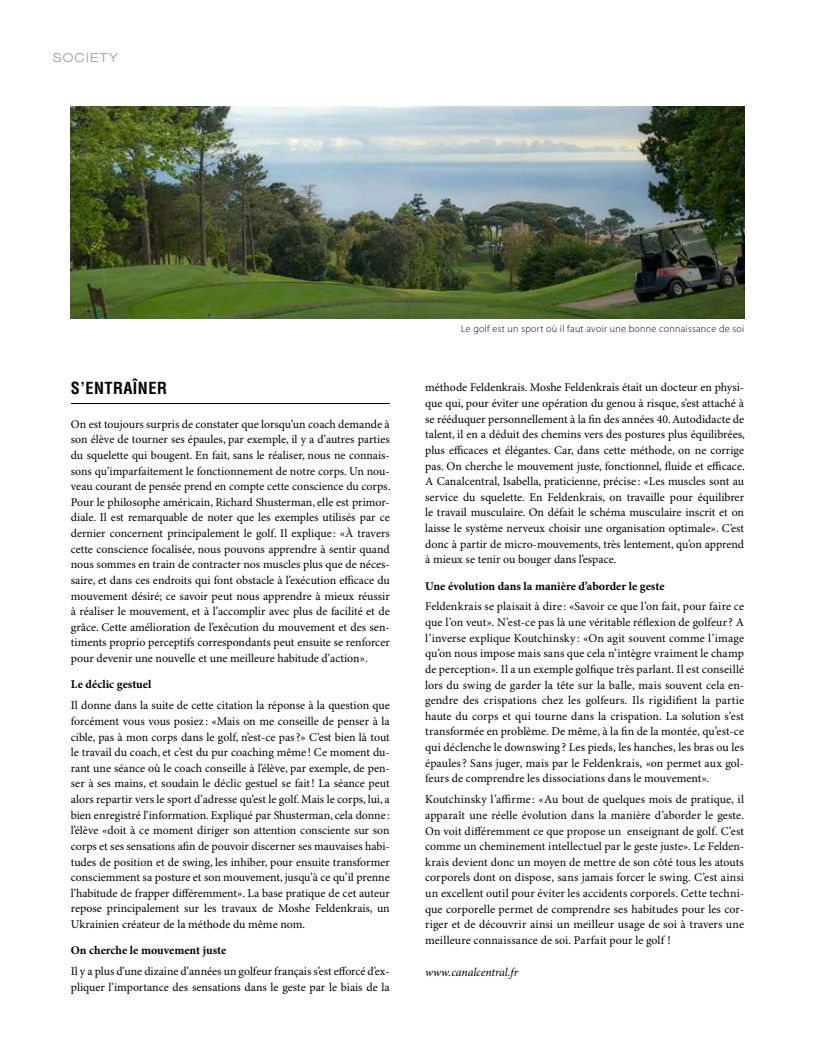
<style>
.page{position:relative;width:815px;height:1063px;background:#fff}
.page>*{position:absolute;margin:0;border:0;box-sizing:border-box;transform-origin:0 0}
.t1{font:700 condensed 16.25px "Helvetica LT Std";letter-spacing:.03em;color:#000}
.t2{font:300 expanded 12.5px "Helvetica Neue LT Std";letter-spacing:.1em;color:#a29791}
.t3{font:11.88px/15.6px "Minion Pro";color:#000;text-align:justify}
.t4{font:700 11.88px "Minion Pro";color:#000}
.t5{font:italic 11.88px "Minion Pro";letter-spacing:-.005em;color:#000}
.t6{font:300 10px "Myriad Pro";letter-spacing:.03em;color:#000}
</style>
<div class="page">
<hr style="left:71px;top:403px;width:319px;height:1px;background:#000">
<img style="left:71px;top:106px;width:673px;height:213px">
<p class="t2" style="left:53px;top:50px;width:66px">SOCIETY</p>
<h1 class="t1" style="left:71px;top:378px;width:98px">S’ENTRAÎNER</h1>
<p class="t3" style="left:71px;top:417px;width:321px">On est toujours surpris de constater que lorsqu’un coach demande à son élève de tourner ses épaules, par exemple, il y a d’autres parties du squelette qui bougent. En fait, sans le réaliser, nous ne connais&shy;sons qu’imparfaitement le fonctionnement de notre corps. Un nou&shy;veau courant de pensée prend en compte cette conscience du corps.<br>Pour le philosophe américain, Richard Shusterman, elle est primor&shy;diale. Il est remarquable de noter que les exemples utilisés par ce dernier concernent principalement le golf. Il explique : «À travers cette conscience focalisée, nous pouvons apprendre à sentir quand nous sommes en train de contracter nos muscles plus que de néces&shy;saire, et dans ces endroits qui font obstacle à l’exécution efficace du mouvement désiré; ce savoir peut nous apprendre à mieux réussir à réaliser le mouvement, et à l’accomplir avec plus de facilité et de grâce. Cette amélioration de l’exécution du mouvement et des sen&shy;timents proprio perceptifs correspondants peut ensuite se renforcer pour devenir une nouvelle et une meilleure habitude d’action».</p>
<p class="t4" style="left:71px;top:676px;width:82px">Le déclic gestuel</p>
<p class="t3" style="left:71px;top:698px;width:321px">Il donne dans la suite de cette citation la réponse à la question que forcément vous vous posiez : «Mais on me conseille de penser à la cible, pas à mon corps dans le golf, n’est-ce pas?» C’est bien là tout le travail du coach, et c’est du pur coaching même ! Ce moment du&shy;rant une séance où le coach conseille à l’élève, par exemple, de pen&shy;ser à ses mains, et soudain le déclic gestuel se fait! La séance peut alors repartir vers le sport d’adresse qu’est le golf. Mais le corps, lui, a bien enregistré l’information. Expliqué par Shusterman, cela donne : l’élève «doit à ce moment diriger son attention consciente sur son corps et ses sensations afin de pouvoir discerner ses mauvaises habi&shy;tudes de position et de swing, les inhiber, pour ensuite transformer consciemment sa posture et son mouvement, jusqu’à ce qu’il prenne l’habitude de frapper différemment». La base pratique de cet auteur repose principalement sur les travaux de Moshe Feldenkrais, un Ukrainien créateur de la méthode du même nom.</p>
<p class="t4" style="left:71px;top:942px;width:157px">On cherche le mouvement juste</p>
<p class="t3" style="left:71px;top:964px;width:320px">Il y a plus d’une dizaine d’années un golfeur français s’est efforcé d’ex&shy;pliquer l’importance des sensations dans le geste par le biais de la</p>
<p class="t6" style="left:461px;top:323px;width:284px">Le golf est un sport où il faut avoir une bonne connaissance de soi</p>
<p class="t3" style="left:425px;top:380px;width:321px">méthode Feldenkrais. Moshe Feldenkrais était un docteur en physi&shy;que qui, pour éviter une opération du genou à risque, s’est attaché à se rééduquer personnellement à la fin des années 40. Autodidacte de talent, il en a déduit des chemins vers des postures plus équilibrées, plus efficaces et élégantes. Car, dans cette méthode, on ne corrige pas. On cherche le mouvement juste, fonctionnel, fluide et efficace.<br>A Canalcentral, Isabella, praticienne, précise : «Les muscles sont au service du squelette. En Feldenkrais, on travaille pour équilibrer le travail musculaire. On défait le schéma musculaire inscrit et on laisse le système nerveux choisir une organisation optimale». C’est donc à partir de micro-mouvements, très lentement, qu’on apprend à mieux se tenir ou bouger dans l’espace.</p>
<p class="t4" style="left:425px;top:577px;width:241px">Une évolution dans la manière d’aborder le geste</p>
<p class="t3" style="left:425px;top:599px;width:320px">Feldenkrais se plaisait à dire : «Savoir ce que l’on fait, pour faire ce que l’on veut». N’est-ce pas là une véritable réflexion de golfeur? A l’inverse explique Koutchinsky : «On agit souvent comme l’image qu’on nous impose mais sans que cela n’intègre vraiment le champ de perception». Il a un exemple golfique très parlant. Il est conseillé lors du swing de garder la tête sur la balle, mais souvent cela en&shy;gendre des crispations chez les golfeurs. Ils rigidifient la partie haute du corps et qui tourne dans la crispation. La solution s’est transformée en problème. De même, à la fin de la montée, qu’est-ce qui déclenche le downswing ? Les pieds, les hanches, les bras ou les épaules? Sans juger, mais par le Feldenkrais, «on permet aux gol&shy;feurs de comprendre les dissociations dans le mouvement».</p>
<p class="t3" style="left:425px;top:792px;width:320px">Koutchinsky l’affirme : «Au bout de quelques mois de pratique, il apparaît une réelle évolution dans la manière d’aborder le geste.<br>On voit différemment ce que propose un enseignant de golf. C’est comme un cheminement intellectuel par le geste juste». Le Felden&shy;krais devient donc un moyen de mettre de son côté tous les atouts corporels dont on dispose, sans jamais forcer le swing. C’est ainsi un excellent outil pour éviter les accidents corporels. Cette techni&shy;que corporelle permet de comprendre ses habitudes pour les cor&shy;riger et de découvrir ainsi un meilleur usage de soi à travers une meilleure connaissance de soi. Parfait pour le golf !</p>
<p class="t5" style="left:425px;top:966px;width:95px">www.canalcentral.fr</p>
</div>
